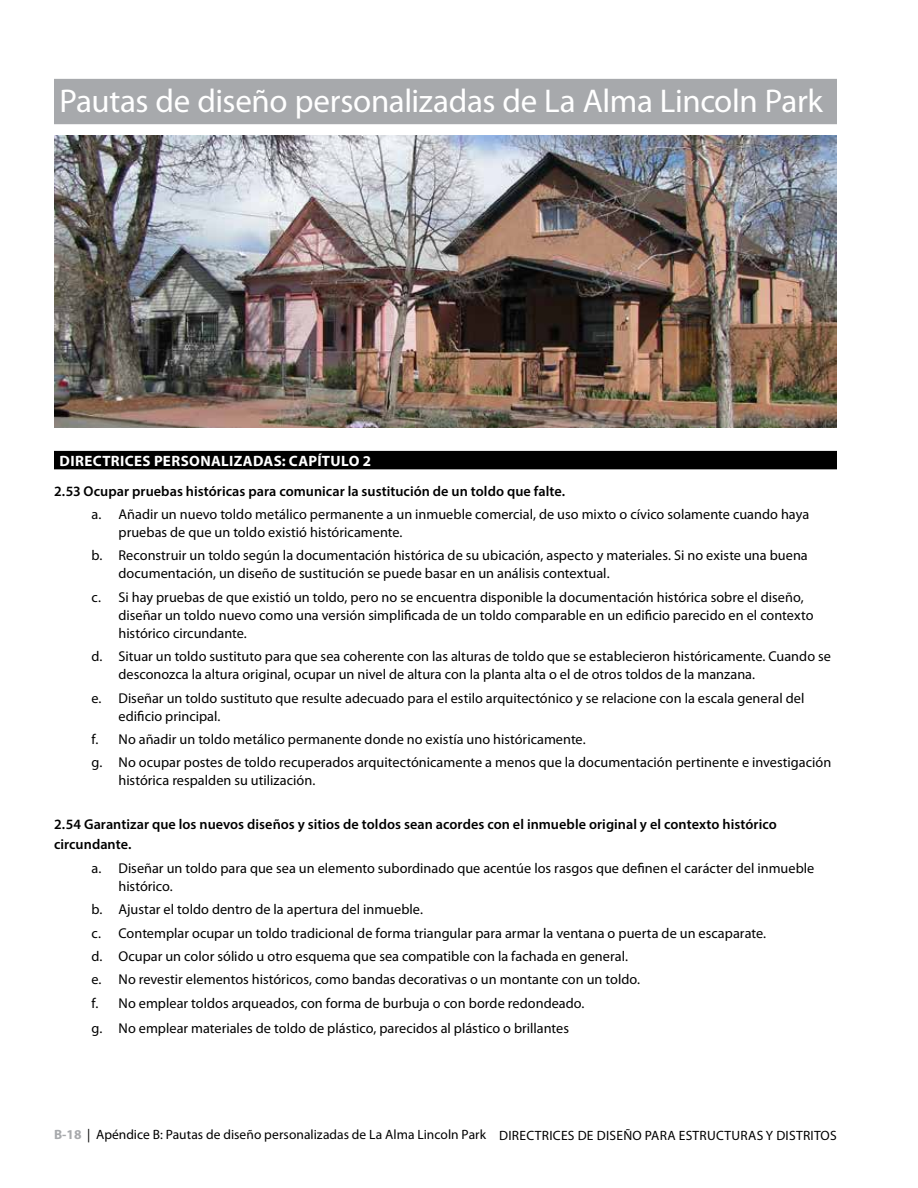
<style>
.page{position:relative;width:918px;height:1188px;background:#fff}
.page>*{position:absolute;margin:0;border:0;box-sizing:border-box;transform-origin:0 0}
.Head_1_-_Page_Titles{font:33px "Myriad Pro";letter-spacing:-.01em;color:#fff}
.Head_4_-_black_bar{font:700 15px "Myriad Pro";letter-spacing:.025em;color:#fff}
.la_alma_guidlene_bul{font:14.25px/18px "Myriad Pro";color:#000}
.la_Alma_guideline{font:600 14.25px/20.2px "Myriad Pro";letter-spacing:.005em;color:#000}
.t1{font:13.5px "Myriad Pro";letter-spacing:.01em;color:#000}
.s1{font-weight:700;color:#a7a9ac}
</style>
<div class="page">
<div style="left:54px;top:451px;width:783px;height:18px;background:#000"></div>
<div style="left:54px;top:79px;width:783px;height:45px;background:#a7a9ac"></div>
<img style="left:54px;top:135px;width:783px;height:292px">
<h1 class="Head_1_-_Page_Titles" style="left:59px;top:80px;width:765px">Pautas de diseño personalizadas de La Alma Lincoln Park</h1>
<p class="Head_4_-_black_bar" style="left:60px;top:451px;width:313px">DIRECTRICES PERSONALIZADAS: CAPÍTULO 2</p>
<p class="la_Alma_guideline" style="left:54px;top:480px;width:513px">2.53 Ocupar pruebas históricas para comunicar la sustitución de un toldo que falte.</p>
<p class="la_alma_guidlene_bul" style="left:119px;top:505px;width:692px;text-indent:-27px">a. Añadir un nuevo toldo metálico permanente a un inmueble comercial, de uso mixto o cívico solamente cuando haya pruebas de que un toldo existió históricamente.</p>
<p class="la_alma_guidlene_bul" style="left:119px;top:546px;width:691px;text-indent:-27px">b. Reconstruir un toldo según la documentación histórica de su ubicación, aspecto y materiales. Si no existe una buena documentación, un diseño de sustitución se puede basar en un análisis contextual.</p>
<p class="la_alma_guidlene_bul" style="left:119px;top:588px;width:697px;text-indent:-27px">c. Si hay pruebas de que existió un toldo, pero no se encuentra disponible la documentación histórica sobre el diseño, diseñar un toldo nuevo como una versión simplificada de un toldo comparable en un edificio parecido en el contexto histórico circundante.</p>
<p class="la_alma_guidlene_bul" style="left:119px;top:647px;width:714px;text-indent:-27px">d. Situar un toldo sustituto para que sea coherente con las alturas de toldo que se establecieron históricamente. Cuando se desconozca la altura original, ocupar un nivel de altura con la planta alta o el de otros toldos de la manzana.</p>
<p class="la_alma_guidlene_bul" style="left:119px;top:689px;width:687px;text-indent:-27px">e. Diseñar un toldo sustituto que resulte adecuado para el estilo arquitectónico y se relacione con la escala general del edificio principal.</p>
<p class="la_alma_guidlene_bul" style="left:92px;top:730px;width:496px">f. No añadir un toldo metálico permanente donde no existía uno históricamente.</p>
<p class="la_alma_guidlene_bul" style="left:119px;top:753px;width:714px;text-indent:-27px">g. No ocupar postes de toldo recuperados arquitectónicamente a menos que la documentación pertinente e investigación histórica respalden su utilización.</p>
<p class="la_Alma_guideline" style="left:54px;top:814px;width:724px">2.54 Garantizar que los nuevos diseños y sitios de toldos sean acordes con el inmueble original y el contexto histórico circundante.</p>
<p class="la_alma_guidlene_bul" style="left:119px;top:859px;width:697px;text-indent:-27px">a. Diseñar un toldo para que sea un elemento subordinado que acentúe los rasgos que definen el carácter del inmueble histórico.</p>
<p class="la_alma_guidlene_bul" style="left:92px;top:900px;width:333px">b. Ajustar el toldo dentro de la apertura del inmueble.</p>
<p class="la_alma_guidlene_bul" style="left:92px;top:924px;width:676px">c. Contemplar ocupar un toldo tradicional de forma triangular para armar la ventana o puerta de un escaparate.</p>
<p class="la_alma_guidlene_bul" style="left:92px;top:947px;width:538px">d. Ocupar un color sólido u otro esquema que sea compatible con la fachada en general.</p>
<p class="la_alma_guidlene_bul" style="left:92px;top:970px;width:550px">e. No revestir elementos históricos, como bandas decorativas o un montante con un toldo.</p>
<p class="la_alma_guidlene_bul" style="left:92px;top:994px;width:495px">f. No emplear toldos arqueados, con forma de burbuja o con borde redondeado.</p>
<p class="la_alma_guidlene_bul" style="left:92px;top:1019px;width:479px">g. No emplear materiales de toldo de plástico, parecidos al plástico o brillantes</p>
<p class="t1" style="left:54px;top:1126px;width:784px"><span class="s1">B-18</span> | Apéndice B: Pautas de diseño personalizadas de La Alma Lincoln Park DIRECTRICES DE DISEÑO PARA ESTRUCTURAS Y DISTRITOS</p>
</div>
